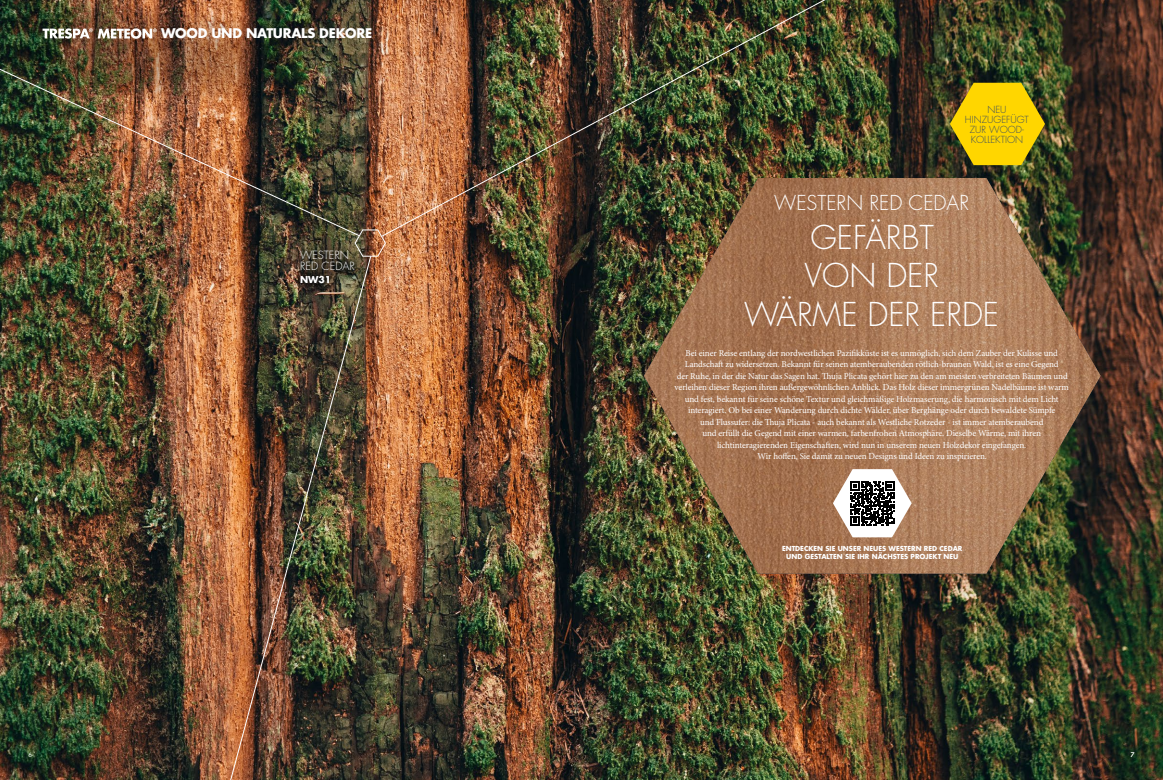
<style>
.page{position:relative;width:1163px;height:780px;background:#fff}
.page>*{position:absolute;margin:0;border:0;box-sizing:border-box;transform-origin:0 0}
.t1{font:300 32px/38.4px "Futura Std";color:#fff;text-align:center}
.t2{font:300 20px "Futura Std";color:#fff}
.t3{font:700 13px "Futura Std";letter-spacing:-.02em;color:#fff}
.t4{font:300 11px/11.2px "Futura Std";color:#fff}
.t5{font:300 9.5px/10.2px "Futura Std";color:#394b62;text-align:center}
.t6{font:700 9.2px "Futura Std";color:#fff}
.t7{font:9px/11.5px "Minion Pro";letter-spacing:-.01em;color:#fff;text-align:center}
.t8{font:700 6.7px/8.1px "Futura Std";color:#fff;text-align:center}
.t9{font:6px "Futura Std";color:#fff}
</style>
<div class="page">
<img style="left:0;top:0;width:1162px;height:780px">
<img style="left:0;top:0;width:291px;height:57px">
<img style="left:643px;top:178px;width:457px;height:395px">
<svg style="left:354px;top:228px;width:32px;height:29px"></svg>
<svg style="left:832px;top:469px;width:79px;height:68px"></svg>
<svg style="left:290px;top:240px;width:74px;height:15px"></svg>
<img style="left:380px;top:0;width:472px;height:237px">
<img style="left:0;top:57px;width:360px;height:180px">
<img style="left:226px;top:255px;width:146px;height:525px">
<img style="left:949px;top:83px;width:95px;height:82px">
<h3 class="t3" style="left:161px;top:25px;width:213px">WOOD UND NATURALS DEKORE</h3>
<p class="t4" style="left:300px;top:250px;width:56px">WESTERN<br>RED CEDAR</p>
<p class="t6" style="left:300px;top:273px;width:33px">NW31</p>
<p class="t9" style="left:28px;top:750px;width:5px">6</p>
<p class="t5" style="left:964px;top:104px;width:65px">NEU<br>HINZUGEFÜGT<br>ZUR WOOD-<br>KOLLEKTION</p>
<h2 class="t2" style="left:774px;top:191px;width:196px">WESTERN RED CEDAR</h2>
<h1 class="t1" style="left:744px;top:219px;width:256px">GEFÄRBT<br>VON DER<br>WÄRME DER ERDE</h1>
<p class="t7" style="left:674px;top:347px;width:395px">Bei einer Reise entlang der nordwestlichen Pazifikküste ist es unmöglich, sich dem Zauber der Kulisse und Landschaft zu widersetzen. Bekannt für seinen atemberaubenden rötlich-braunen Wald, ist es eine Gegend<br>der Ruhe, in der die Natur das Sagen hat. Thuja Plicata gehört hier zu den am meisten verbreiteten Bäumen und verleihen dieser Region ihren außergewöhnlichen Anblick. Das Holz dieser immergrünen Nadelbäume ist warm und fest, bekannt für seine schöne Textur und gleichmäßige Holzmaserung, die harmonisch mit dem Licht interagiert. Ob bei einer Wanderung durch dichte Wälder, über Berghänge oder durch bewaldete Sümpfe<br>und Flussufer: die Thuja Plicata - auch bekannt als Westliche Rotzeder - ist immer atemberaubend<br>und erfüllt die Gegend mit einer warmen, farbenfrohen Atmosphäre. Dieselbe Wärme, mit ihren lichtinteragierenden Eigenschaften, wird nun in unserem neuen Holzdekor eingefangen.<br>Wir hoffen, Sie damit zu neuen Designs und Ideen zu inspirieren.</p>
<p class="t8" style="left:782px;top:544px;width:182px">ENTDECKEN SIE UNSER NEUES WESTERN RED CEDAR<br>UND GESTALTEN SIE IHR NÄCHSTES PROJEKT NEU</p>
<p class="t9" style="left:1130px;top:750px;width:5px">7</p>
</div>
